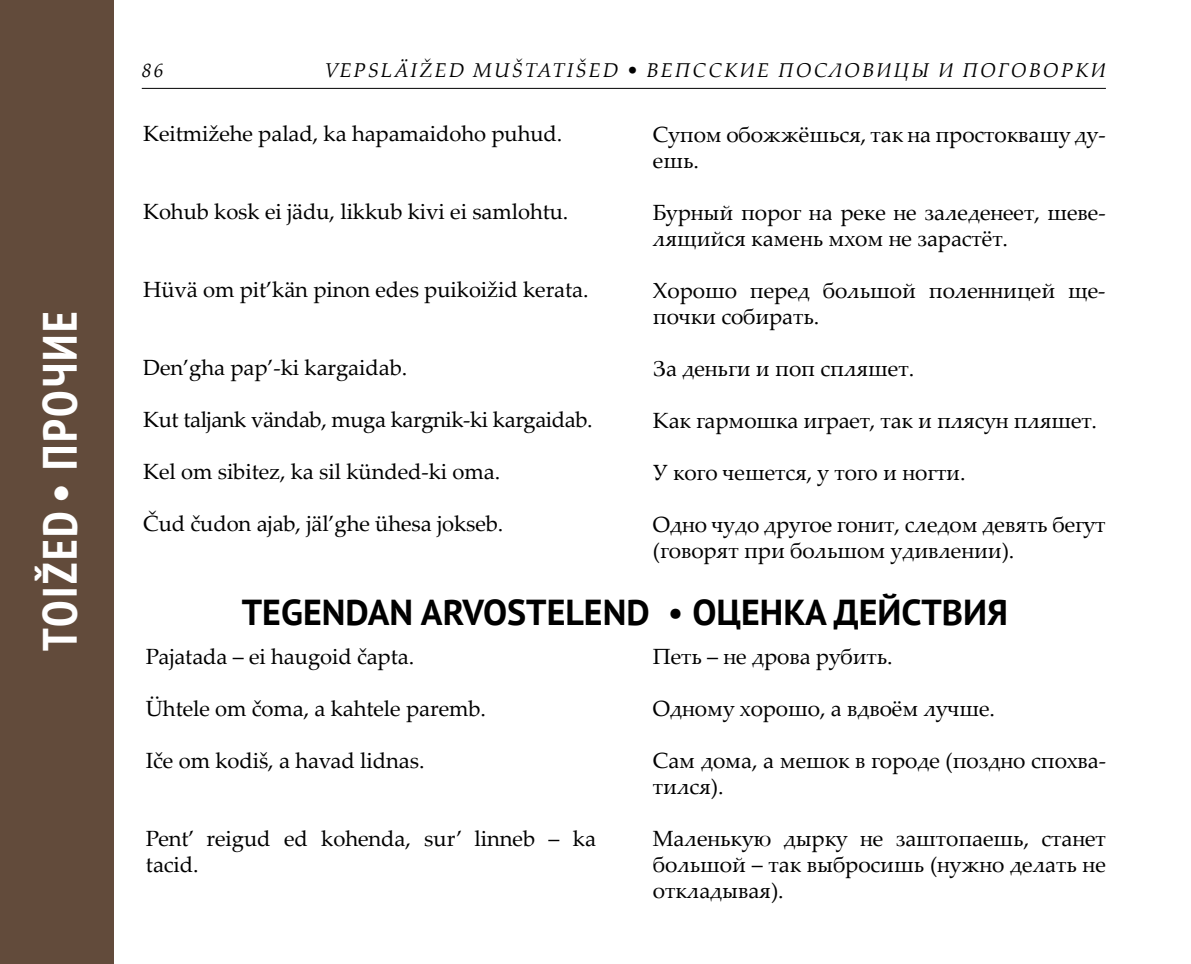
<style>
.page{position:relative;width:1191px;height:964px;background:#fff}
.page>*{position:absolute;margin:0;border:0;box-sizing:border-box;transform-origin:0 0}
.t1{font:700 condensed 48px "PT Sans";letter-spacing:.055em;color:#fff}
.t2{font:700 36px "PT Sans";color:#000}
.t3{font:22px/26px "Palatino Linotype";letter-spacing:-.005em;color:#000}
.t4{font:italic 20px "Palatino Linotype";letter-spacing:.1em;color:#000}
.s1{font-family:"Guardian Sans";font-weight:600;font-stretch:normal}
.s2{font-weight:400}
</style>
<div class="page">
<hr style="left:142px;top:88px;width:964px;height:1px;background:#000">
<div style="left:0;top:0;width:113px;height:964px;background:#624b3b"></div>
<h1 class="t1" style="left:28px;top:651px;width:342px;rotate:-90deg">TOIŽED <span class="s1">•</span> ПРОЧИЕ</h1>
<p class="t4" style="left:142px;top:55px;width:23px">86</p>
<p class="t4" style="left:325px;top:55px;width:782px">VEPSLÄIŽED MUŠTATIŠED • ВЕПССКИЕ ПОСЛОВИЦЫ И ПОГОВОРКИ</p>
<p class="t3" style="left:143px;top:119px;width:421px">Keitmižehe palad, ka hapamaidoho puhud.</p>
<p class="t3" style="left:653px;top:121px;width:454px">Супом обожжёшься, так на простоквашу ду&shy;ешь.</p>
<p class="t3" style="left:653px;top:199px;width:454px">Бурный порог на реке не заледенеет, шеве&shy;лящийся камень мхом не зарастёт.</p>
<p class="t3" style="left:653px;top:277px;width:454px">Хорошо перед большой поленницей ще&shy;почки собирать.</p>
<p class="t3" style="left:653px;top:355px;width:263px">За деньги и поп спляшет.</p>
<p class="t3" style="left:653px;top:407px;width:445px">Как гармошка играет, так и плясун пляшет.</p>
<p class="t3" style="left:653px;top:459px;width:314px">У кого чешется, у того и ногти.</p>
<p class="t3" style="left:653px;top:511px;width:454px">Одно чудо другое гонит, следом девять бегут (говорят при большом удивлении).</p>
<h2 class="t2" style="left:242px;top:589px;width:767px">TEGENDAN ARVOSTELEND <span class="s2">•</span> ОЦЕНКА ДЕЙСТВИЯ</h2>
<p class="t3" style="left:146px;top:643px;width:270px">Pajatada – ei haugoid čapta.</p>
<p class="t3" style="left:146px;top:695px;width:341px">Ühtele om čoma, a kahtele paremb.</p>
<p class="t3" style="left:146px;top:747px;width:280px">Iče om kodiš, a havad lidnas.</p>
<p class="t3" style="left:143px;top:197px;width:427px">Kohub kosk ei jädu, likkub kivi ei samlohtu.</p>
<p class="t3" style="left:143px;top:275px;width:447px">Hüvä om pit’kän pinon edes puikoižid kerata.</p>
<p class="t3" style="left:143px;top:353px;width:265px">Den’gha pap’-ki kargaidab.</p>
<p class="t3" style="left:143px;top:405px;width:451px">Kut taljank vändab, muga kargnik-ki kargaidab.</p>
<p class="t3" style="left:143px;top:457px;width:358px">Kel om sibitez, ka sil künded-ki oma.</p>
<p class="t3" style="left:143px;top:509px;width:362px">Čud čudon ajab, jäl’ghe ühesa jokseb.</p>
<p class="t3" style="left:653px;top:643px;width:241px">Петь – не дрова рубить.</p>
<p class="t3" style="left:653px;top:695px;width:344px">Одному хорошо, а вдвоём лучше.</p>
<p class="t3" style="left:653px;top:747px;width:454px">Сам дома, а мешок в городе (поздно спохва&shy;тился).</p>
<p class="t3" style="left:653px;top:825px;width:454px;text-align:justify">Маленькую дырку не заштопаешь, станет большой – так выбросишь (нужно делать не откладывая).</p>
<p class="t3" style="left:146px;top:825px;width:451px">Pent’ reigud ed kohenda, sur’ linneb – ka tacid.</p>
</div>
